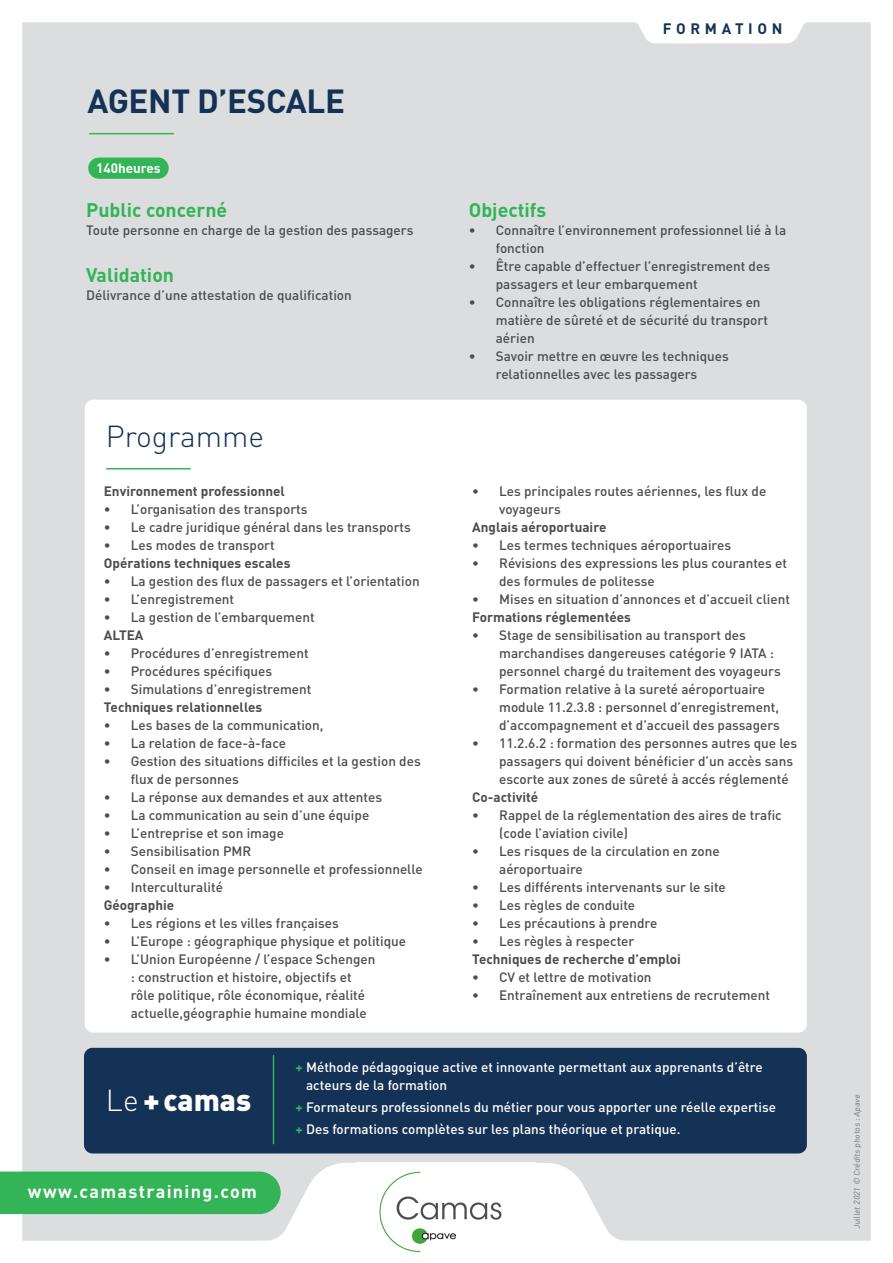
<style>
.page{position:relative;width:893px;height:1263px;background:#fff}
.page>*{position:absolute;margin:0;border:0;box-sizing:border-box;transform-origin:0 0}
.t1{font:700 33px "DIN Pro";letter-spacing:-.01em;color:#133255}
.t2{font:300 30px "DIN Pro";color:#133255}
.t3{font:900 30px "DIN Pro";color:#fff}
.t4{font:700 19.5px "DIN Pro";color:#32b457}
.t5{font:700 18px "DIN Pro";letter-spacing:.075em;color:#fff}
.t6{font:700 15px "DIN Pro";letter-spacing:.31em;color:#133255}
.t7{font:500 13.5px/18px "DIN Pro";color:#4b4c4d}
.t8{font:500 13.5px/18px "DIN Pro";color:#fff}
.t9{font:700 13.5px "DIN Pro";color:#4b4c4d}
.t10{font:700 13.5px "DIN Pro";color:#fff}
.t11{font:8.25px "DIN Pro";color:#57585a}
.s1{font-weight:300}
.s2{font-weight:700;color:#32b457}
</style>
<div class="page">
<div style="left:22px;top:22px;width:849px;height:1219px;background:#dcdddf"></div>
<hr style="left:90px;top:133px;width:83px;height:1px;background:#32b457">
<div style="left:88px;top:157px;width:81px;height:22px;background:#32b457;border-radius:11px"></div>
<svg style="left:629px;top:22px;width:183px;height:21px"></svg>
<div style="left:85px;top:400px;width:722px;height:633px;background:#fff;border-radius:9px"></div>
<div style="left:84px;top:1048px;width:723px;height:105px;background:#133255;border-radius:9px"></div>
<hr style="left:107px;top:468px;width:83px;height:1px;background:#32b457">
<hr style="left:273px;top:1056px;width:1px;height:88px;background:#32b457">
<svg style="left:0;top:1163px;width:639px;height:78px"></svg>
<img style="left:356px;top:1163px;width:179px;height:90px">
<p class="t1" style="left:88px;top:79px;width:259px">AGENT D’ESCALE</p>
<p class="t10" style="left:96px;top:159px;width:66px">140heures</p>
<p class="t4" style="left:86px;top:197px;width:143px">Public concerné</p>
<p class="t7" style="left:86px;top:221px;width:329px">Toute personne en charge de la gestion des passagers</p>
<p class="t4" style="left:86px;top:262px;width:90px">Validation</p>
<p class="t7" style="left:86px;top:286px;width:267px">Délivrance d’une attestation de qualification</p>
<p class="t2" style="left:106px;top:415px;width:160px">Programme</p>
<p class="t9" style="left:104px;top:482px;width:183px">Environnement professionnel</p>
<p class="t7" style="left:104px;top:499px;width:205px">• L’organisation des transports</p>
<p class="t7" style="left:104px;top:517px;width:309px">• Le cadre juridique général dans les transports</p>
<p class="t7" style="left:104px;top:535px;width:173px">• Les modes de transport</p>
<p class="t9" style="left:104px;top:554px;width:188px">Opérations techniques escales</p>
<p class="t7" style="left:104px;top:571px;width:317px">• La gestion des flux de passagers et l’orientation</p>
<p class="t7" style="left:104px;top:589px;width:132px">• L’enregistrement</p>
<p class="t7" style="left:104px;top:607px;width:212px">• La gestion de l’embarquement</p>
<p class="t9" style="left:104px;top:626px;width:41px">ALTEA</p>
<p class="t7" style="left:104px;top:643px;width:206px">• Procédures d’enregistrement</p>
<p class="t7" style="left:104px;top:661px;width:170px">• Procédures spécifiques</p>
<p class="t7" style="left:104px;top:679px;width:209px">• Simulations d’enregistrement</p>
<p class="t9" style="left:104px;top:698px;width:160px">Techniques relationnelles</p>
<p class="t7" style="left:104px;top:715px;width:221px">• Les bases de la communication,</p>
<p class="t7" style="left:104px;top:733px;width:184px">• La relation de face-à-face</p>
<p class="t7" style="left:131px;top:751px;width:291px;text-indent:-27px">• Gestion des situations difficiles et la gestion des flux de personnes</p>
<p class="t7" style="left:104px;top:787px;width:280px">• La réponse aux demandes et aux attentes</p>
<p class="t7" style="left:104px;top:805px;width:267px">• La communication au sein d’une équipe</p>
<p class="t7" style="left:104px;top:823px;width:182px">• L’entreprise et son image</p>
<p class="t7" style="left:104px;top:841px;width:149px">• Sensibilisation PMR</p>
<p class="t7" style="left:104px;top:859px;width:320px">• Conseil en image personnelle et professionnelle</p>
<p class="t7" style="left:104px;top:877px;width:121px">• Interculturalité</p>
<p class="t9" style="left:104px;top:896px;width:72px">Géographie</p>
<p class="t7" style="left:104px;top:913px;width:237px">• Les régions et les villes françaises</p>
<p class="t7" style="left:104px;top:931px;width:304px">• L’Europe : géographique physique et politique</p>
<p class="t7" style="left:131px;top:949px;width:246px;text-indent:-27px">• L’Union Européenne / l’espace Schengen : construction et histoire, objectifs et rôle politique, rôle économique, réalité actuelle,géographie humaine mondiale</p>
<p class="t6" style="left:663px;top:18px;width:121px">FORMATION</p>
<p class="t4" style="left:469px;top:197px;width:79px">Objectifs</p>
<p class="t7" style="left:496px;top:221px;width:292px;text-indent:-27px">• Connaître l’environnement professionnel lié à la fonction</p>
<p class="t7" style="left:496px;top:257px;width:276px;text-indent:-27px">• Être capable d’effectuer l’enregistrement des passagers et leur embarquement</p>
<p class="t7" style="left:496px;top:293px;width:274px;text-indent:-27px">• Connaître les obligations réglementaires en matière de sûreté et de sécurité du transport aérien</p>
<p class="t7" style="left:469px;top:347px;width:262px;text-align:center">• Savoir mettre en œuvre les techniques relationnelles avec les passagers</p>
<p class="t7" style="left:499px;top:481px;width:269px;text-indent:-27px">• Les principales routes aériennes, les flux de voyageurs</p>
<p class="t9" style="left:472px;top:518px;width:136px">Anglais aéroportuaire</p>
<p class="t7" style="left:472px;top:535px;width:260px">• Les termes techniques aéroportuaires</p>
<p class="t7" style="left:499px;top:553px;width:289px;text-indent:-27px">• Révisions des expressions les plus courantes et des formules de politesse</p>
<p class="t7" style="left:472px;top:589px;width:319px">• Mises en situation d’annonces et d’accueil client</p>
<p class="t9" style="left:472px;top:608px;width:160px">Formations réglementées</p>
<p class="t7" style="left:499px;top:625px;width:283px;text-indent:-27px">• Stage de sensibilisation au transport des marchandises dangereuses catégorie 9 IATA : personnel chargé du traitement des voyageurs</p>
<p class="t7" style="left:499px;top:679px;width:282px;text-indent:-27px">• Formation relative à la sureté aéroportuaire module 11.2.3.8 : personnel d’enregistrement, d’accompagnement et d’accueil des passagers</p>
<p class="t7" style="left:499px;top:733px;width:300px;text-indent:-27px">• 11.2.6.2 : formation des personnes autres que les passagers qui doivent bénéficier d’un accès sans escorte aux zones de sûreté à accés réglementé</p>
<p class="t9" style="left:472px;top:788px;width:68px">Co-activité</p>
<p class="t7" style="left:499px;top:805px;width:284px;text-indent:-27px">• Rappel de la réglementation des aires de trafic (code l’aviation civile)</p>
<p class="t7" style="left:499px;top:841px;width:222px;text-indent:-27px">• Les risques de la circulation en zone aéroportuaire</p>
<p class="t7" style="left:472px;top:877px;width:255px">• Les différents intervenants sur le site</p>
<p class="t7" style="left:472px;top:895px;width:165px">• Les règles de conduite</p>
<p class="t7" style="left:472px;top:913px;width:187px">• Les précautions à prendre</p>
<p class="t7" style="left:472px;top:931px;width:164px">• Les règles à respecter</p>
<p class="t9" style="left:472px;top:950px;width:210px">Techniques de recherche d’emploi</p>
<p class="t7" style="left:472px;top:967px;width:181px">• CV et lettre de motivation</p>
<p class="t7" style="left:472px;top:985px;width:299px">• Entraînement aux entretiens de recrutement</p>
<p class="t3" style="left:106px;top:1080px;width:147px"><span class="s1">Le</span> + camas</p>
<p class="t5" style="left:28px;top:1180px;width:230px">www.camastraining.com</p>
<p class="t8" style="left:306px;top:1057px;width:458px;text-indent:-11px"><span class="s2">+</span> Méthode pédagogique active et innovante permettant aux apprenants d’être acteurs de la formation</p>
<p class="t8" style="left:296px;top:1097px;width:482px"><span class="s2">+</span> Formateurs professionnels du métier pour vous apporter une réelle expertise</p>
<p class="t8" style="left:296px;top:1120px;width:387px"><span class="s2">+</span> Des formations complètes sur les plans théorique et pratique.</p>
<p class="t11" style="left:851px;top:1229px;width:138px;rotate:-90deg">Juillet 2021 © Crédits photos : Apave</p>
</div>
